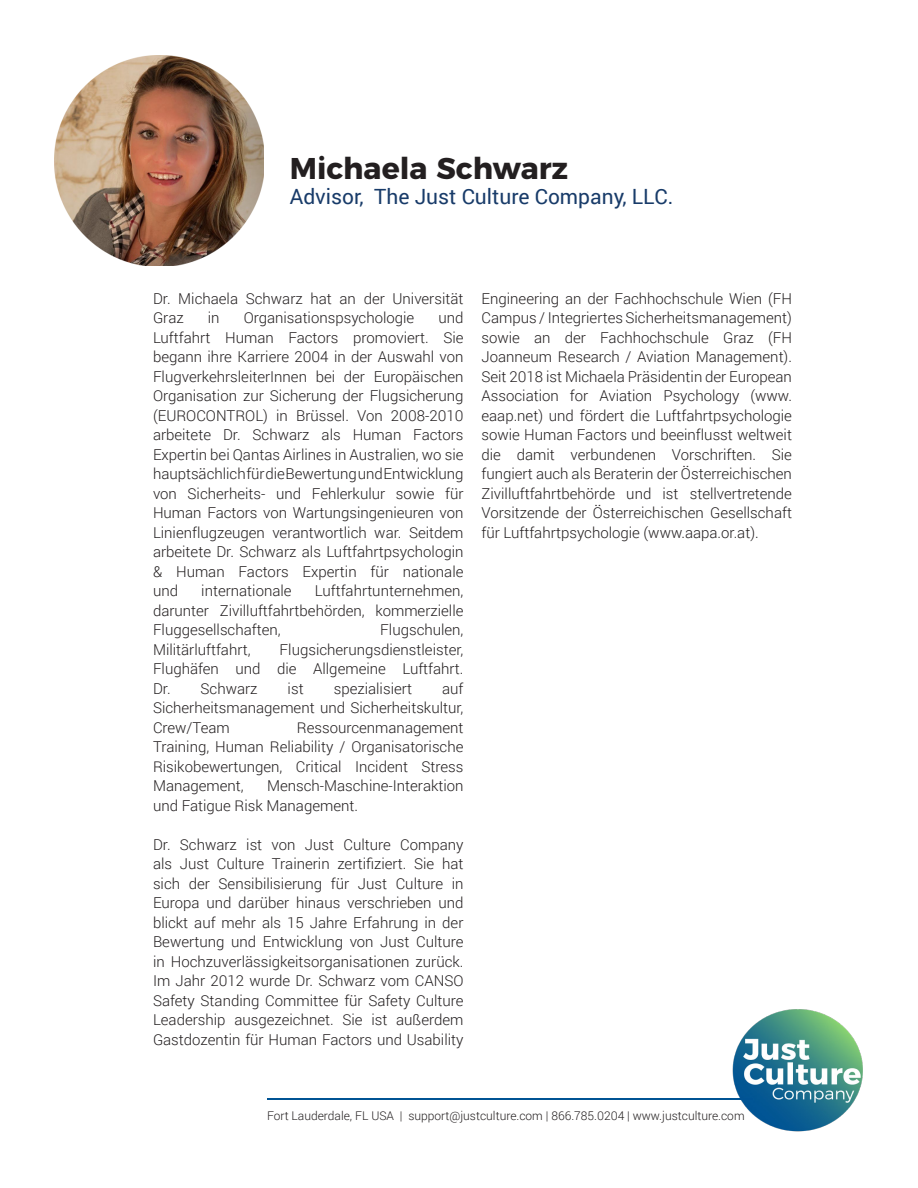
<style>
.page{position:relative;width:918px;height:1188px;background:#fff}
.page>*{position:absolute;margin:0;border:0;box-sizing:border-box;transform-origin:0 0}
.t1{font:700 30px "Montserrat";color:#231f20}
.t2{font:21px "Roboto";color:#183b69}
.t3{font:300 15px/19.5px "Roboto";color:#231f20;text-align:justify}
.t4{font:300 12px "Roboto";color:#231f20}
</style>
<div class="page">
<img style="left:54px;top:56px;width:210px;height:210px">
<img style="left:732px;top:1009px;width:131px;height:123px">
<hr style="left:267px;top:1098px;width:486px;height:2px;background:#005394">
<p class="t1" style="left:290px;top:144px;width:280px">Michaela Schwarz</p>
<p class="t2" style="left:290px;top:182px;width:385px">Advisor, The Just Culture Company, LLC.</p>
<p class="t3" style="left:153px;top:288px;width:312px">Dr. Michaela Schwarz hat an der Universität<br>Graz</p>
<p class="t3" style="left:153px;top:308px;width:312px;text-indent:285px">und Luftfahrt Human Factors promoviert. Sie begann ihre Karriere 2004 in der Auswahl von FlugverkehrsleiterInnen bei der Europäischen Organisation zur Sicherung der Flugsicherung (EUROCONTROL) in Brüssel. Von 2008-2010 arbeitete Dr. Schwarz als Human Factors Expertin bei Qantas Airlines in Australien, wo sie hauptsächlich für die Bewertung und Entwicklung von Sicherheits- und Fehlerkulur sowie für Human Factors von Wartungsingenieuren von Linienflugzeugen verantwortlich war. Seitdem arbeitete Dr. Schwarz als Luftfahrtpsychologin &amp; Human Factors Expertin für nationale und</p>
<p class="t3" style="left:208px;top:308px;width:13px">in</p>
<p class="t3" style="left:244px;top:308px;width:172px">Organisationspsychologie</p>
<p class="t3" style="left:153px;top:581px;width:312px;text-indent:162px">Luftfahrtunternehmen, darunter Zivilluftfahrtbehörden, kommerzielle Fluggesellschaften,</p>
<p class="t3" style="left:201px;top:581px;width:92px">internationale</p>
<p class="t3" style="left:380px;top:620px;width:85px">Flugschulen,</p>
<p class="t3" style="left:153px;top:639px;width:99px">Militärluftfahrt,</p>
<p class="t3" style="left:153px;top:639px;width:312px;text-indent:127px">Flugsicherungsdienstleister, Flughäfen und die Allgemeine Luftfahrt.<br>Dr. Schwarz</p>
<p class="t3" style="left:153px;top:678px;width:312px;text-indent:289px">auf Sicherheitsmanagement und Sicherheitskultur, Crew/Team</p>
<p class="t3" style="left:288px;top:678px;width:18px">ist</p>
<p class="t3" style="left:334px;top:678px;width:80px">spezialisiert</p>
<p class="t3" style="left:153px;top:717px;width:312px;text-indent:144px">Ressourcenmanagement Training, Human Reliability / Organisatorische Risikobewertungen, Critical Incident Stress Management,</p>
<p class="t3" style="left:153px;top:776px;width:312px;text-indent:114px">Mensch-Maschine-Interaktion und Fatigue Risk Management.</p>
<p class="t3" style="left:153px;top:834px;width:312px">Dr. Schwarz ist von Just Culture Company als Just Culture Trainerin zertifiziert. Sie hat sich der Sensibilisierung für Just Culture in Europa und darüber hinaus verschrieben und blickt auf mehr als 15 Jahre Erfahrung in der Bewertung und Entwicklung von Just Culture in Hochzuverlässigkeitsorganisationen zurück.<br>Im Jahr 2012 wurde Dr. Schwarz vom CANSO Safety Standing Committee für Safety Culture Leadership ausgezeichnet. Sie ist außerdem Gastdozentin für Human Factors und Usability</p>
<p class="t3" style="left:482px;top:288px;width:312px">Engineering an der Fachhochschule Wien (FH Campus / Integriertes Sicherheitsmanagement) sowie an der Fachhochschule Graz (FH Joanneum Research / Aviation Management).<br>Seit 2018 ist Michaela Präsidentin der European Association for Aviation Psychology (www. eaap.net) und fördert die Luftfahrtpsychologie sowie Human Factors und beeinflusst weltweit die damit verbundenen Vorschriften. Sie fungiert auch als Beraterin der Österreichischen Zivilluftfahrtbehörde und ist stellvertretende Vorsitzende der Österreichischen Gesellschaft für Luftfahrtpsychologie (www.aapa.or.at).</p>
<p class="t4" style="left:267px;top:1107px;width:479px">Fort Lauderdale, FL USA | support@justculture.com | 866.785.0204 | www.justculture.com</p>
</div>
